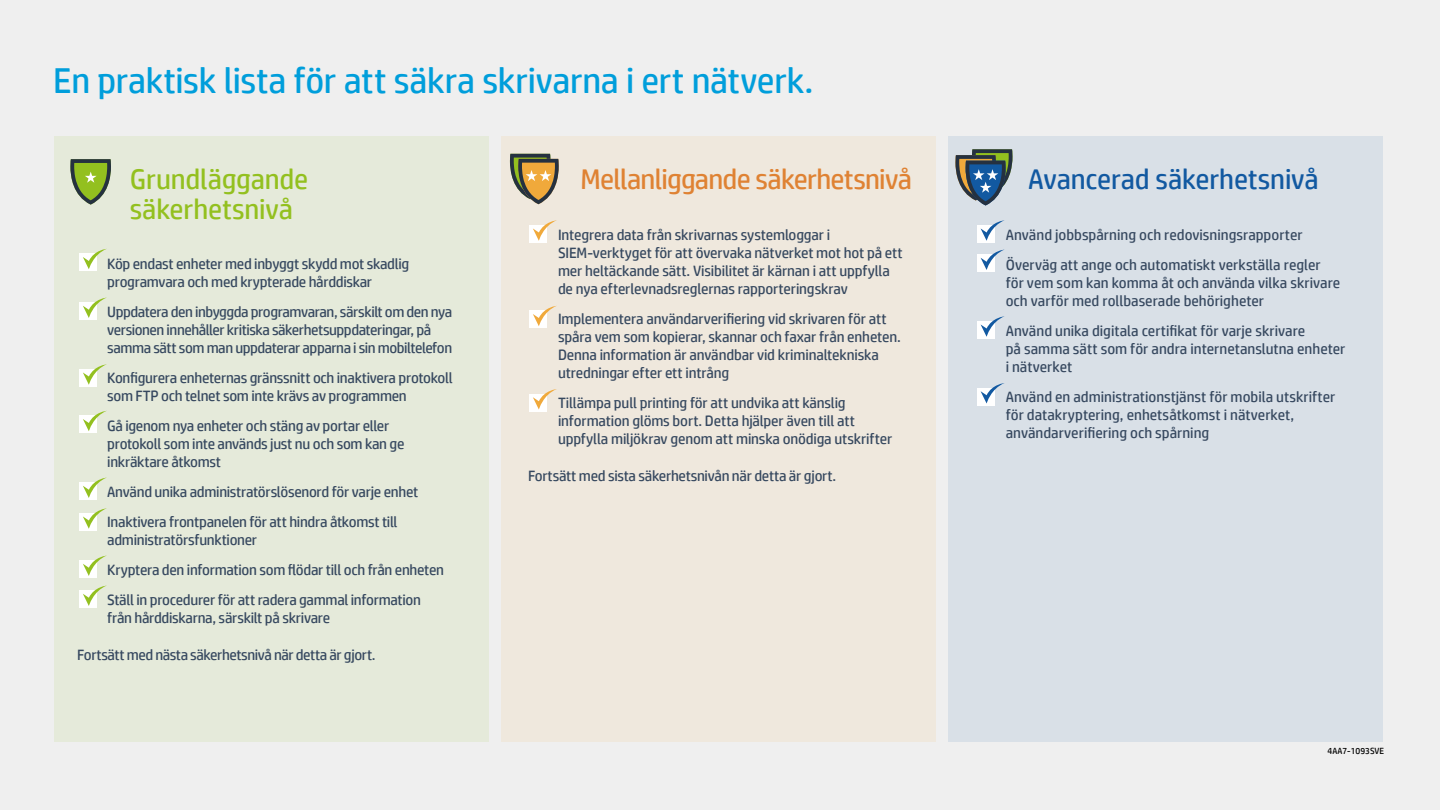
<style>
.page{position:relative;width:1440px;height:810px;background:#fff}
.page>*{position:absolute;margin:0;border:0;box-sizing:border-box;transform-origin:0 0}
.t1{font:36px "HP Simplified";letter-spacing:-.01em;color:#009edb}
.t2{font:28.5px "HP Simplified";letter-spacing:-.025em;color:#df8233}
.t3{font:28.5px/30px "HP Simplified";letter-spacing:-.005em;color:#93c01f}
.t4{font:28.5px "HP Simplified";letter-spacing:-.005em;color:#1259a1}
.t5{font:15px/18px "HP Simplified";letter-spacing:-.015em;color:#36485f}
.t6{font:9px "HP Simplified";color:#000}
</style>
<div class="page">
<div style="left:0;top:0;width:1440px;height:809px;background:#efefef"></div>
<div style="left:54px;top:136px;width:435px;height:606px;background:#e5eada"></div>
<div style="left:501px;top:136px;width:435px;height:606px;background:#efe8dd"></div>
<div style="left:948px;top:136px;width:435px;height:606px;background:#d9e0e7"></div>
<div style="left:80px;top:254px;width:18px;height:18px;background:#fff"></div>
<svg style="left:83px;top:249px;width:23px;height:20px"></svg>
<div style="left:80px;top:302px;width:18px;height:18px;background:#fff"></div>
<svg style="left:83px;top:298px;width:23px;height:20px"></svg>
<div style="left:80px;top:369px;width:18px;height:18px;background:#fff"></div>
<svg style="left:83px;top:364px;width:24px;height:21px"></svg>
<div style="left:80px;top:416px;width:18px;height:18px;background:#fff"></div>
<svg style="left:83px;top:411px;width:23px;height:20px"></svg>
<div style="left:80px;top:482px;width:18px;height:18px;background:#fff"></div>
<svg style="left:83px;top:478px;width:23px;height:20px"></svg>
<div style="left:80px;top:513px;width:18px;height:18px;background:#fff"></div>
<svg style="left:83px;top:508px;width:24px;height:21px"></svg>
<div style="left:80px;top:560px;width:18px;height:18px;background:#fff"></div>
<svg style="left:83px;top:556px;width:23px;height:20px"></svg>
<div style="left:80px;top:590px;width:18px;height:18px;background:#fff"></div>
<svg style="left:83px;top:586px;width:23px;height:20px"></svg>
<svg style="left:70px;top:159px;width:41px;height:46px"></svg>
<div style="left:530px;top:225px;width:18px;height:18px;background:#fff"></div>
<svg style="left:533px;top:220px;width:24px;height:21px"></svg>
<div style="left:530px;top:310px;width:18px;height:18px;background:#fff"></div>
<svg style="left:533px;top:306px;width:23px;height:20px"></svg>
<div style="left:530px;top:394px;width:18px;height:18px;background:#fff"></div>
<svg style="left:533px;top:389px;width:24px;height:21px"></svg>
<svg style="left:510px;top:154px;width:49px;height:50px"></svg>
<div style="left:977px;top:225px;width:18px;height:18px;background:#fff"></div>
<svg style="left:981px;top:220px;width:24px;height:21px"></svg>
<div style="left:977px;top:254px;width:18px;height:18px;background:#fff"></div>
<svg style="left:981px;top:250px;width:23px;height:20px"></svg>
<div style="left:977px;top:321px;width:18px;height:18px;background:#fff"></div>
<svg style="left:981px;top:316px;width:24px;height:21px"></svg>
<div style="left:977px;top:388px;width:18px;height:18px;background:#fff"></div>
<svg style="left:981px;top:383px;width:24px;height:21px"></svg>
<svg style="left:955px;top:149px;width:58px;height:56px"></svg>
<h1 class="t1" style="left:53px;top:57px;width:762px">En praktisk lista för att säkra skrivarna i ert nätverk.</h1>
<h2 class="t3" style="left:130px;top:164px;width:180px">Grundläggande säkerhetsnivå</h2>
<p class="t5" style="left:107px;top:254px;width:304px">Köp endast enheter med inbyggt skydd mot skadlig programvara och med krypterade hårddiskar</p>
<p class="t5" style="left:107px;top:302px;width:347px">Uppdatera den inbyggda programvaran, särskilt om den nya versionen innehåller kritiska säkerhetsuppdateringar, på samma sätt som man uppdaterar apparna i sin mobiltelefon</p>
<p class="t5" style="left:107px;top:368px;width:347px">Konfigurera enheternas gränssnitt och inaktivera protokoll som FTP och telnet som inte krävs av programmen</p>
<p class="t5" style="left:107px;top:416px;width:299px">Gå igenom nya enheter och stäng av portar eller protokoll som inte används just nu och som kan ge inkräktare åtkomst</p>
<p class="t5" style="left:107px;top:476px;width:313px;line-height:30px">Använd unika administratörslösenord för varje enhet<br>Inaktivera frontpanelen för att hindra åtkomst till</p>
<p class="t5" style="left:107px;top:524px;width:338px;line-height:30px">administratörsfunktioner<br>Kryptera den information som flödar till och från enheten<br>Ställ in procedurer för att radera gammal information</p>
<p class="t5" style="left:107px;top:608px;width:225px">från hårddiskarna, särskilt på skrivare</p>
<p class="t5" style="left:77px;top:646px;width:300px">Fortsätt med nästa säkerhetsnivå när detta är gjort.</p>
<h2 class="t2" style="left:580px;top:161px;width:333px">Mellanliggande säkerhetsnivå</h2>
<p class="t5" style="left:558px;top:225px;width:346px">Integrera data från skrivarnas systemloggar i SIEM-verktyget för att övervaka nätverket mot hot på ett mer heltäckande sätt. Visibilitet är kärnan i att uppfylla de nya efterlevnadsreglernas rapporteringskrav</p>
<p class="t5" style="left:558px;top:309px;width:345px">Implementera användarverifiering vid skrivaren för att spåra vem som kopierar, skannar och faxar från enheten.<br>Denna information är användbar vid kriminaltekniska utredningar efter ett intrång</p>
<p class="t5" style="left:558px;top:393px;width:336px">Tillämpa pull printing för att undvika att känslig information glöms bort. Detta hjälper även till att uppfylla miljökrav genom att minska onödiga utskrifter</p>
<p class="t5" style="left:528px;top:467px;width:310px">Fortsätt med sista säkerhetsnivån när detta är gjort.</p>
<h2 class="t4" style="left:1028px;top:161px;width:292px">Avancerad säkerhetsnivå</h2>
<p class="t5" style="left:1006px;top:219px;width:316px;line-height:30px">Använd jobbspårning och redovisningsrapporter<br>Överväg att ange och automatiskt verkställa regler</p>
<p class="t5" style="left:1006px;top:273px;width:336px">för vem som kan komma åt och använda vilka skrivare och varför med rollbaserade behörigheter</p>
<p class="t5" style="left:1006px;top:321px;width:341px">Använd unika digitala certifikat för varje skrivare<br>på samma sätt som för andra internetanslutna enheter i nätverket</p>
<p class="t5" style="left:1006px;top:387px;width:331px">Använd en administrationstjänst för mobila utskrifter för datakryptering, enhetsåtkomst i nätverket, användarverifiering och spårning</p>
<p class="t6" style="left:1328px;top:745px;width:58px">4AA7-1093SVE</p>
</div>
